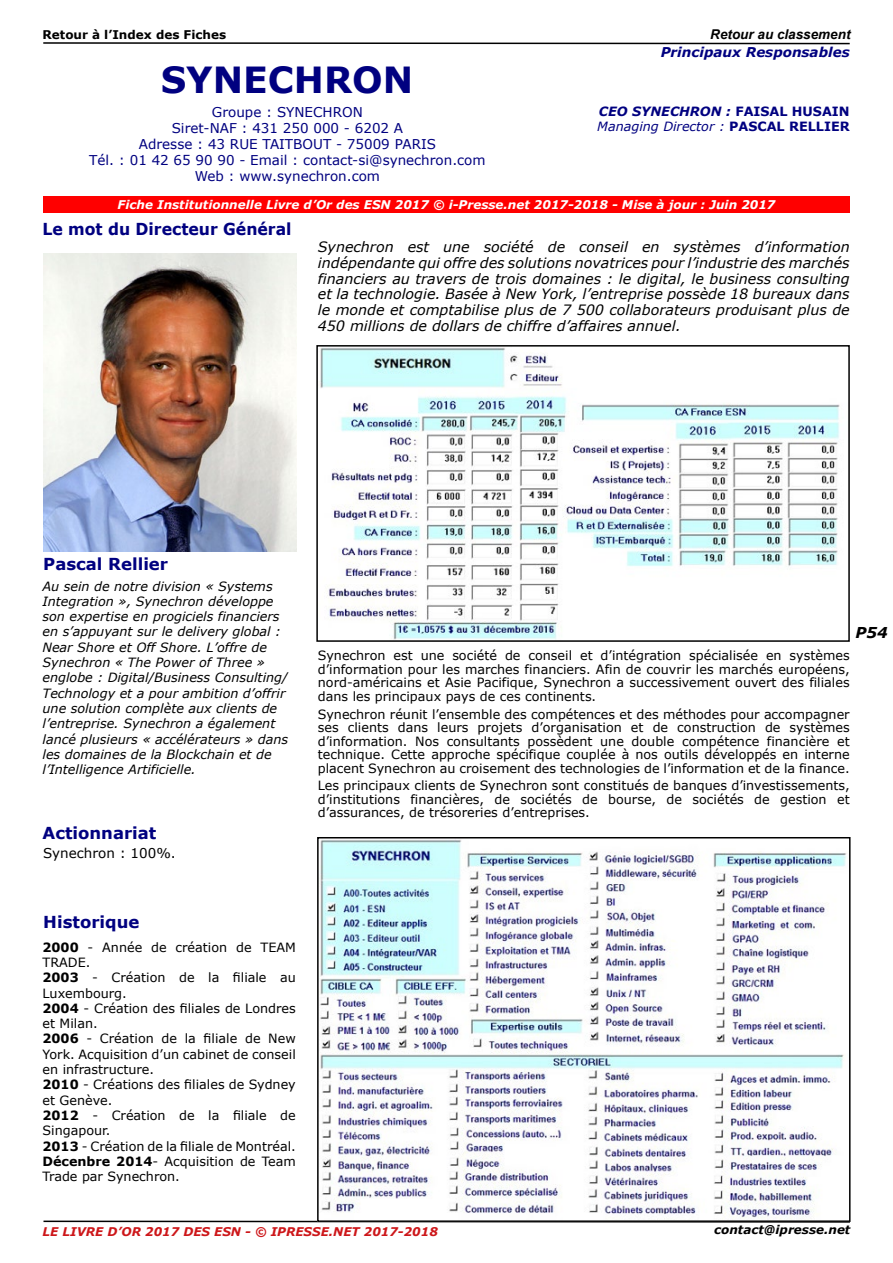
<style>
.page{position:relative;width:893px;height:1263px;background:#fff}
.page>*{position:absolute;margin:0;border:0;box-sizing:border-box;transform-origin:0 0}
.t1{font:700 36px "Verdana";color:#000080}
.t2{font:700 16.5px "Verdana";color:#000080}
.t3{font:700 16.5px "Verdana";color:#000080;scale:.95 1}
.t4{font:italic 700 15px "Verdana";color:#000}
.t5{font:italic 14.25px/15.8px "Verdana";color:#000;text-align:justify}
.t6{font:13.5px/16.2px "Verdana";color:#000080;text-align:center}
.t7{font:italic 700 13.5px "Verdana";color:#000080}
.t8{font:italic 700 13.5px "Arial";color:#000}
.t9{font:13.5px "Verdana";color:#000}
.t10{font:12.75px/15.3px "Verdana";color:#000;text-align:justify}
.t11{font:italic 12.75px/15.3px "Verdana";color:#000}
.t12{font:700 12.75px/15.3px "Verdana";color:#000080}
.t13{font:italic 700 12px "Verdana";color:#fff}
.t14{font:italic 700 12px "Verdana";color:#cd171a}
.t15{font:700 12px "Verdana";color:#000}
.t16{font:italic 700 12px "Verdana";color:#000}
.s1{font-style:italic}
.s2{font-weight:400;font-style:italic}
.s3{font-weight:700}
</style>
<div class="page">
<div style="left:43px;top:196px;width:807px;height:17px;background:#f00"></div>
<svg style="left:43px;top:42px;width:807px;height:3px"></svg>
<svg style="left:43px;top:1220px;width:808px;height:3px"></svg>
<img style="left:320px;top:348px;width:520px;height:291px">
<div style="left:316px;top:345px;width:534px;height:297px;border:2px solid #000"></div>
<img style="left:43px;top:253px;width:254px;height:298px">
<img style="left:320px;top:840px;width:527px;height:379px">
<div style="left:317px;top:837px;width:533px;height:385px;border:2px solid #000"></div>
<p class="t15" style="left:43px;top:26px;width:185px">Retour à l’Index des Fiches</p>
<p class="t8" style="left:710px;top:25px;width:142px">Retour au classement</p>
<p class="t7" style="left:661px;top:43px;width:190px">Principaux Responsables</p>
<h1 class="t1" style="left:161px;top:55px;width:254px">SYNECHRON</h1>
<p class="t6" style="left:89px;top:103px;width:398px">Groupe : SYNECHRON<br>Siret-NAF : 431 250 000 - 6202 A<br>Adresse : 43 RUE TAITBOUT - 75009 PARIS<br>Tél. : 01 42 65 90 90 - Email : contact-si@synechron.com Web : www.synechron.com</p>
<p class="t12" style="left:597px;top:103px;width:254px"><span class="s1">CEO SYNECHRON :</span> FAISAL HUSAIN<br><span class="s2">Managing Director :</span> PASCAL RELLIER</p>
<p class="t3" style="left:43px;top:217px;width:264px">Le mot du Directeur Général</p>
<p class="t13" style="left:118px;top:196px;width:659px">Fiche Institutionnelle Livre d’Or des ESN 2017 © i-Presse.net 2017-2018 - Mise à jour : Juin 2017</p>
<p class="t5" style="left:318px;top:239px;width:533px">Synechron est une société de conseil en systèmes d’information indépendante qui offre des solutions novatrices pour l’industrie des marchés financiers au travers de trois domaines : le digital, le business consulting et la technologie. Basée à New York, l’entreprise possède 18 bureaux dans le monde et comptabilise plus de 7 500 collaborateurs produisant plus de 450 millions de dollars de chiffre d’affaires annuel.</p>
<p class="t2" style="left:43px;top:553px;width:126px">Pascal Rellier</p>
<p class="t11" style="left:43px;top:578px;width:247px">Au sein de notre division « Systems Integration », Synechron développe son expertise en progiciels financiers en s’appuyant sur le delivery global :<br>Near Shore et Off Shore. L’offre de Synechron « The Power of Three » englobe : Digital/Business Consulting/ Technology et a pour ambition d’offrir une solution complète aux clients de l’entreprise. Synechron a également lancé plusieurs « accélérateurs » dans les domaines de la Blockchain et de l’Intelligence Artificielle.</p>
<p class="t2" style="left:43px;top:821px;width:115px">Actionnariat</p>
<p class="t9" style="left:43px;top:843px;width:134px">Synechron : 100%.</p>
<p class="t2" style="left:43px;top:910px;width:98px">Historique</p>
<p class="t10" style="left:43px;top:939px;width:255px;text-align:left"><span class="s3">2000</span> - Année de création de TEAM<br>TRADE.<br><span class="s3">2003</span> - Création de la filiale au<br>Luxembourg.<br><span class="s3">2004</span> - Création des filiales de Londres et Milan.<br><span class="s3">2006</span> - Création de la filiale de New<br>York. Acquisition d’un cabinet de conseil en infrastructure.<br><span class="s3">2010</span> - Créations des filiales de Sydney et Genève.<br><span class="s3">2012</span> - Création de la filiale de<br>Singapour.<br><span class="s3">2013</span> - Création de la filiale de Montréal.<br><span class="s3">Décenbre 2014</span>- Acquisition de Team<br>Trade par Synechron.</p>
<p class="t4" style="left:855px;top:621px;width:34px">P54</p>
<p class="t10" style="left:318px;top:649px;width:533px;line-height:13.5px">Synechron est une société de conseil et d’intégration spécialisée en systèmes d’information pour les marches financiers. Afin de couvrir les marchés européens, nord-américains et Asie Pacifique, Synechron a successivement ouvert des filiales dans les principaux pays de ces continents.</p>
<p class="t10" style="left:318px;top:707px;width:533px;line-height:13.5px">Synechron réunit l’ensemble des compétences et des méthodes pour accompagner ses clients dans leurs projets d’organisation et de construction de systèmes d’information. Nos consultants possèdent une double compétence financière et technique. Cette approche spécifique couplée à nos outils développés en interne placent Synechron au croisement des technologies de l’information et de la finance.</p>
<p class="t10" style="left:318px;top:779px;width:533px;line-height:13.5px">Les principaux clients de Synechron sont constitués de banques d’investissements, d’institutions financières, de sociétés de bourse, de sociétés de gestion et d’assurances, de trésoreries d’entreprises.</p>
<p class="t14" style="left:43px;top:1223px;width:397px">LE LIVRE D’OR 2017 DES ESN - © IPRESSE.NET 2017-2018</p>
<p class="t16" style="left:714px;top:1221px;width:138px">contact@ipresse.net</p>
</div>
